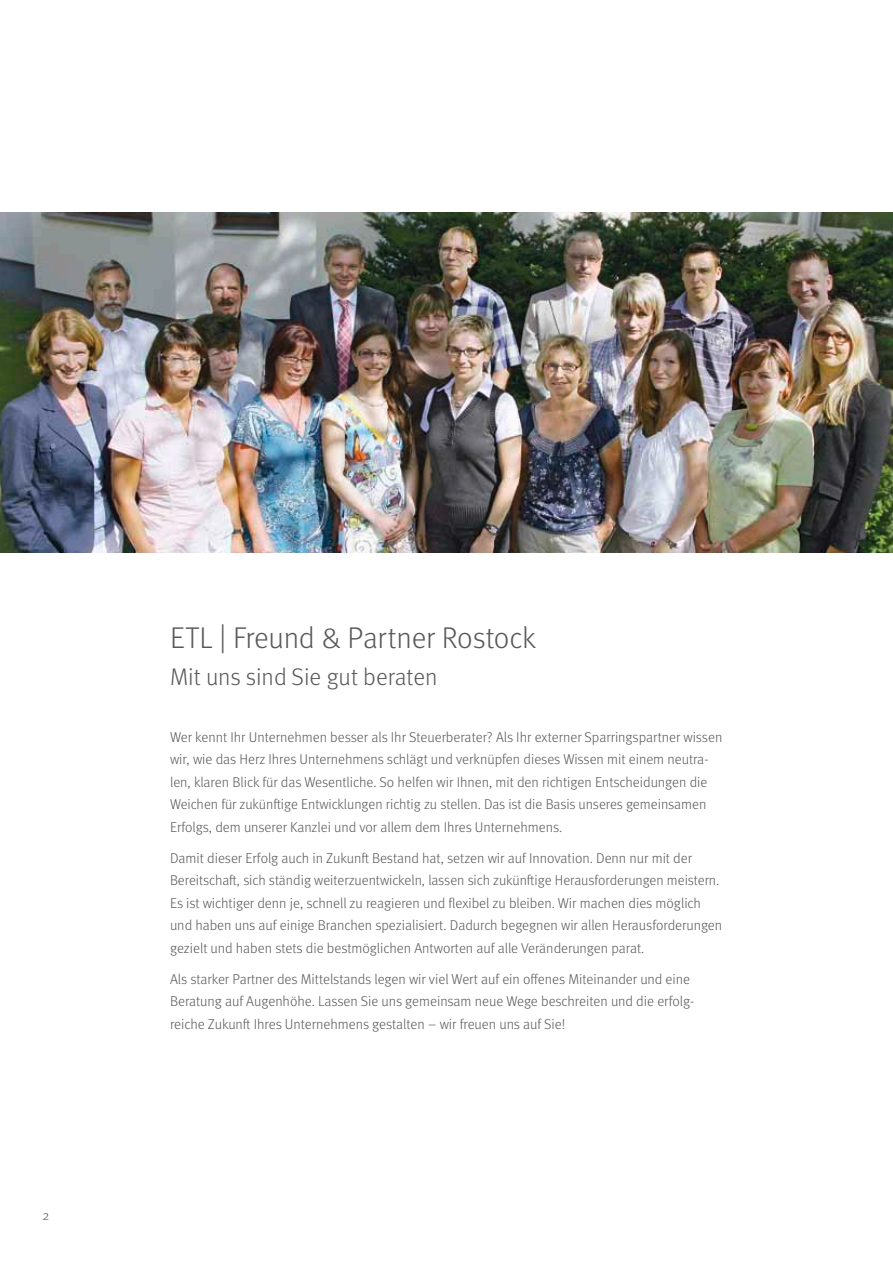
<style>
.page{position:relative;width:893px;height:1263px;background:#fff}
.page>*{position:absolute;margin:0;border:0;box-sizing:border-box;transform-origin:0 0}
.t1{font:300 30px "Meta OT";letter-spacing:-.01em;color:#57585a}
.t2{font:300 24px "Meta OT";color:#57585a}
.t3{font:300 14.25px/22.5px "Meta OT";color:#57585a}
.t4{font:300 13.5px "Meta OT";color:#57585a}
</style>
<div class="page">
<img style="left:0;top:213px;width:893px;height:340px">
<p class="t4" style="left:43px;top:1208px;width:8px">2</p>
<h1 class="t1" style="left:170px;top:620px;width:368px">ETL | Freund &amp; Partner Rostock</h1>
<h2 class="t2" style="left:170px;top:663px;width:269px">Mit uns sind Sie gut beraten</h2>
<p class="t3" style="left:170px;top:726px;width:554px">Wer kennt Ihr Unternehmen besser als Ihr Steuerberater? Als Ihr externer Sparringspartner wissen wir, wie das Herz Ihres Unternehmens schlägt und verknüpfen dieses Wissen mit einem neutra&shy;len, klaren Blick für das Wesentliche. So helfen wir Ihnen, mit den richtigen Entscheidungen die Weichen für zukünftige Entwicklungen richtig zu stellen. Das ist die Basis unseres gemeinsamen Erfolgs, dem unserer Kanzlei und vor allem dem Ihres Unternehmens.</p>
<p class="t3" style="left:170px;top:847px;width:554px">Damit dieser Erfolg auch in Zukunft Bestand hat, setzen wir auf Innovation. Denn nur mit der Bereitschaft, sich ständig weiterzuentwickeln, lassen sich zukünftige Herausforderungen meistern.<br>Es ist wichtiger denn je, schnell zu reagieren und flexibel zu bleiben. Wir machen dies möglich und haben uns auf einige Branchen spezialisiert. Dadurch begegnen wir allen Herausforderungen gezielt und haben stets die bestmöglichen Antworten auf alle Veränderungen parat.</p>
<p class="t3" style="left:170px;top:968px;width:526px">Als starker Partner des Mittelstands legen wir viel Wert auf ein offenes Miteinander und eine<br>Beratung auf Augenhöhe. Lassen Sie uns gemeinsam neue Wege beschreiten und die erfolg&shy;reiche Zukunft Ihres Unternehmens gestalten – wir freuen uns auf Sie!</p>
</div>
